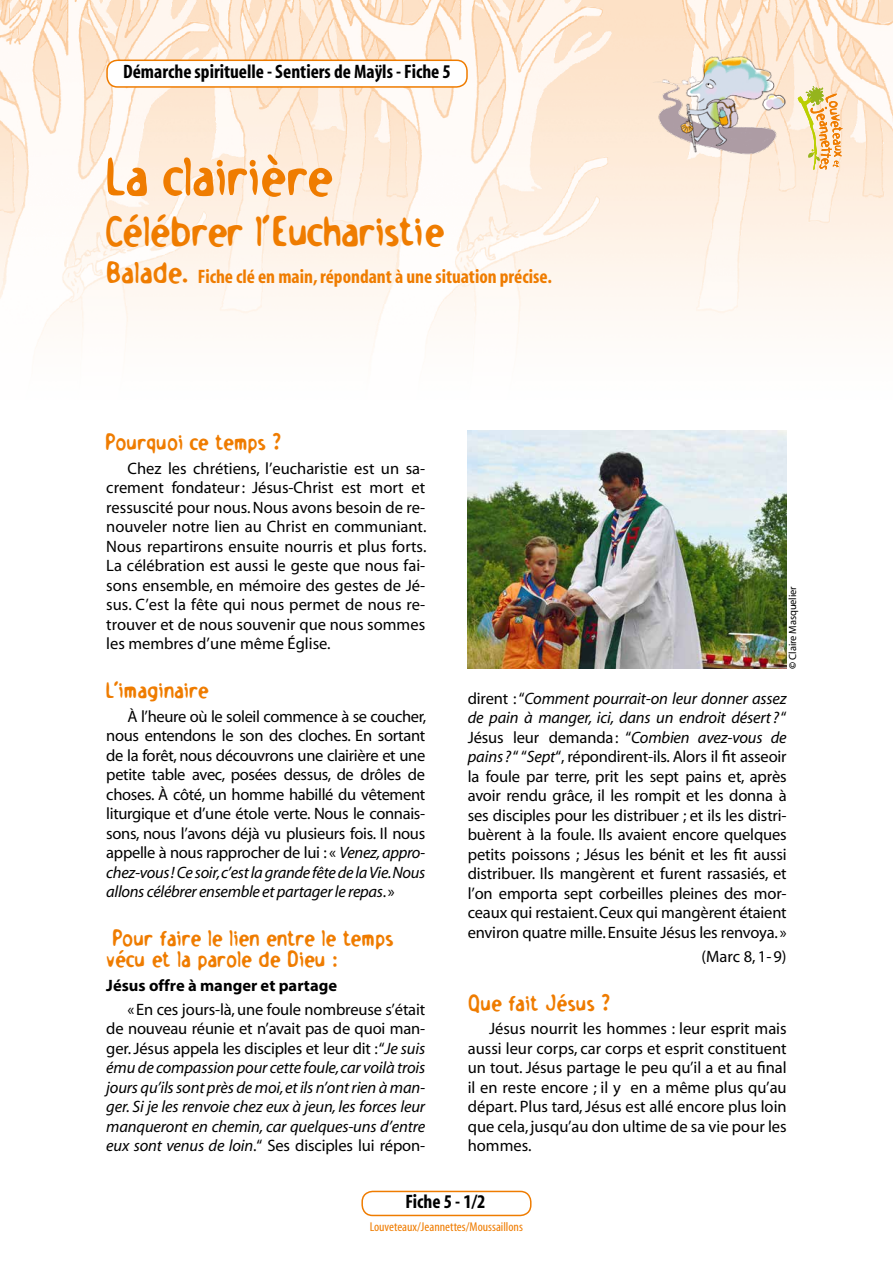
<style>
.page{position:relative;width:893px;height:1263px;background:#fff}
.page>*{position:absolute;margin:0;border:0;box-sizing:border-box;transform-origin:0 0}
.t1{font:700 54px "Holstein";color:#ef7c00}
.t2{font:700 42px "Holstein";color:#ef7c00}
.t3{font:700 22.5px/21px "Holstein";letter-spacing:.01em;color:#ef7c00}
.t4{font:700 condensed 19.5px "Myriad";color:#000}
.t5{font:700 condensed 19.5px "Myriad";color:#ef7c00}
.t6{font:16.5px/19.5px "Myriad";letter-spacing:-.005em;color:#000;text-align:justify}
.t7{font:italic 16.5px/19.5px "Myriad";letter-spacing:-.01em;color:#000;text-align:justify}
.t8{font:700 16.5px "Myriad";color:#000}
.t9{font:condensed 12.9px "Myriad";color:#ef7c00;scale:1.05 1}
.t10{font:10.5px "Myriad";letter-spacing:-.01em;color:#000}
.s1{font-family:"Holstein";font-stretch:normal;font-size:30px}
.s2{font-style:italic}
.s3{font-style:normal}
.s4{font-weight:700}
</style>
<div class="page">
<img style="left:0;top:0;width:893px;height:352px">
<svg style="left:798px;top:86px;width:44px;height:84px;background:#f0d49d"></svg>
<div style="left:107px;top:60px;width:360px;height:27px;background:#fff;border-radius:11px"></div>
<div style="left:106px;top:60px;width:362px;height:28px;border:2px solid #ef7c00;border-radius:11px"></div>
<img style="left:652px;top:51px;width:135px;height:104px">
<div style="left:361px;top:1191px;width:170px;height:25px;border:2px solid #ef7c00;border-radius:10px"></div>
<img style="left:468px;top:431px;width:319px;height:238px">
<p class="t4" style="left:123px;top:62px;width:329px">Démarche spirituelle - Sentiers de Maÿls - Fiche 5</p>
<h1 class="t1" style="left:106px;top:143px;width:227px">La clairière</h1>
<h2 class="t2" style="left:106px;top:205px;width:339px">Célébrer l’Eucharistie</h2>
<p class="t5" style="left:106px;top:267px;width:447px"><span class="s1">Balade.</span> Fiche clé en main, répondant à une situation précise.</p>
<h3 class="t3" style="left:106px;top:430px;width:176px">Pourquoi ce temps ?</h3>
<p class="t6" style="left:106px;top:459px;width:322px;text-indent:21px">Chez les chrétiens, l’eucharistie est un sa&shy;crement fondateur: Jésus-Christ est mort et ressuscité pour nous. Nous avons besoin de re&shy;nouveler notre lien au Christ en communiant.<br>Nous repartirons ensuite nourris et plus forts.<br>La célébration est aussi le geste que nous fai&shy;sons ensemble, en mémoire des gestes de Jé&shy;sus. C’est la fête qui nous permet de nous re&shy;trouver et de nous souvenir que nous sommes les membres d’une même Église.</p>
<h3 class="t3" style="left:106px;top:678px;width:103px">L’imaginaire</h3>
<p class="t6" style="left:106px;top:707px;width:322px;text-indent:21px">À l’heure où le soleil commence à se coucher, nous entendons le son des cloches. En sortant de la forêt, nous découvrons une clairière et une petite table avec, posées dessus, de drôles de choses. À côté, un homme habillé du vêtement liturgique et d’une étole verte. Nous le connais&shy;sons, nous l’avons déjà vu plusieurs fois. Il nous appelle à nous rapprocher de lui : « <span class="s2">Venez, appro&shy;chez-vous! Ce soir,c’est la grande fête de la Vie.Nous allons célébrer ensemble et partager le repas</span>. »</p>
<h3 class="t3" style="left:106px;top:927px;width:289px;text-indent:7px">Pour faire le lien entre le temps vécu et la parole de Dieu :</h3>
<p class="t8" style="left:106px;top:977px;width:232px">Jésus offre à manger et partage</p>
<p class="t7" style="left:106px;top:1000px;width:320px;text-indent:21px"><span class="s3">«En ces jours-là, une foule nombreuse s’était de nouveau réunie et n’avait pas de quoi man&shy;ger. Jésus appela les disciples et leur dit :“</span>Je suis ému de compassion pour cette foule, car voilà trois jours qu’ils sont près de moi, et ils n’ont rien à man&shy;ger. Si je les renvoie chez eux à jeun, les forces leur manqueront en chemin, car quelques-uns d’entre eux sont venus de loin<span class="s3">.“ Ses disciples lui répon-</span></p>
<p class="t10" style="left:787px;top:669px;width:84px;rotate:-90deg"><span class="s4">©</span> Claire Masquelier</p>
<p class="t6" style="left:468px;top:689px;width:320px">dirent : “<span class="s2">Comment pourrait-on leur donner assez de pain à manger, ici, dans un endroit désert?</span>“ Jésus leur demanda: “<span class="s2">Combien avez-vous de pains?</span>“ “<span class="s2">Sept</span>“, répondirent-ils. Alors il fit asseoir la foule par terre, prit les sept pains et, après avoir rendu grâce, il les rompit et les donna à ses disciples pour les distribuer ; et ils les distri&shy;buèrent à la foule. Ils avaient encore quelques petits poissons ; Jésus les bénit et les fit aussi distribuer. Ils mangèrent et furent rassasiés, et l’on emporta sept corbeilles pleines des mor&shy;ceaux qui restaient. Ceux qui mangèrent étaient environ quatre mille. Ensuite Jésus les renvoya. »</p>
<p class="t6" style="left:701px;top:947px;width:87px">(Marc 8, 1-9)</p>
<h3 class="t3" style="left:468px;top:991px;width:144px">Que fait Jésus ?</h3>
<p class="t6" style="left:468px;top:1020px;width:320px;text-indent:21px">Jésus nourrit les hommes : leur esprit mais aussi leur corps, car corps et esprit constituent un tout. Jésus partage le peu qu’il a et au final il en reste encore ; il y en a même plus qu’au départ. Plus tard, Jésus est allé encore plus loin que cela, jusqu’au don ultime de sa vie pour les hommes.</p>
<p class="t4" style="left:405px;top:1192px;width:81px">Fiche 5 - 1/2</p>
<p class="t9" style="left:370px;top:1220px;width:147px">Louveteaux/Jeannettes/Moussaillons</p>
</div>
